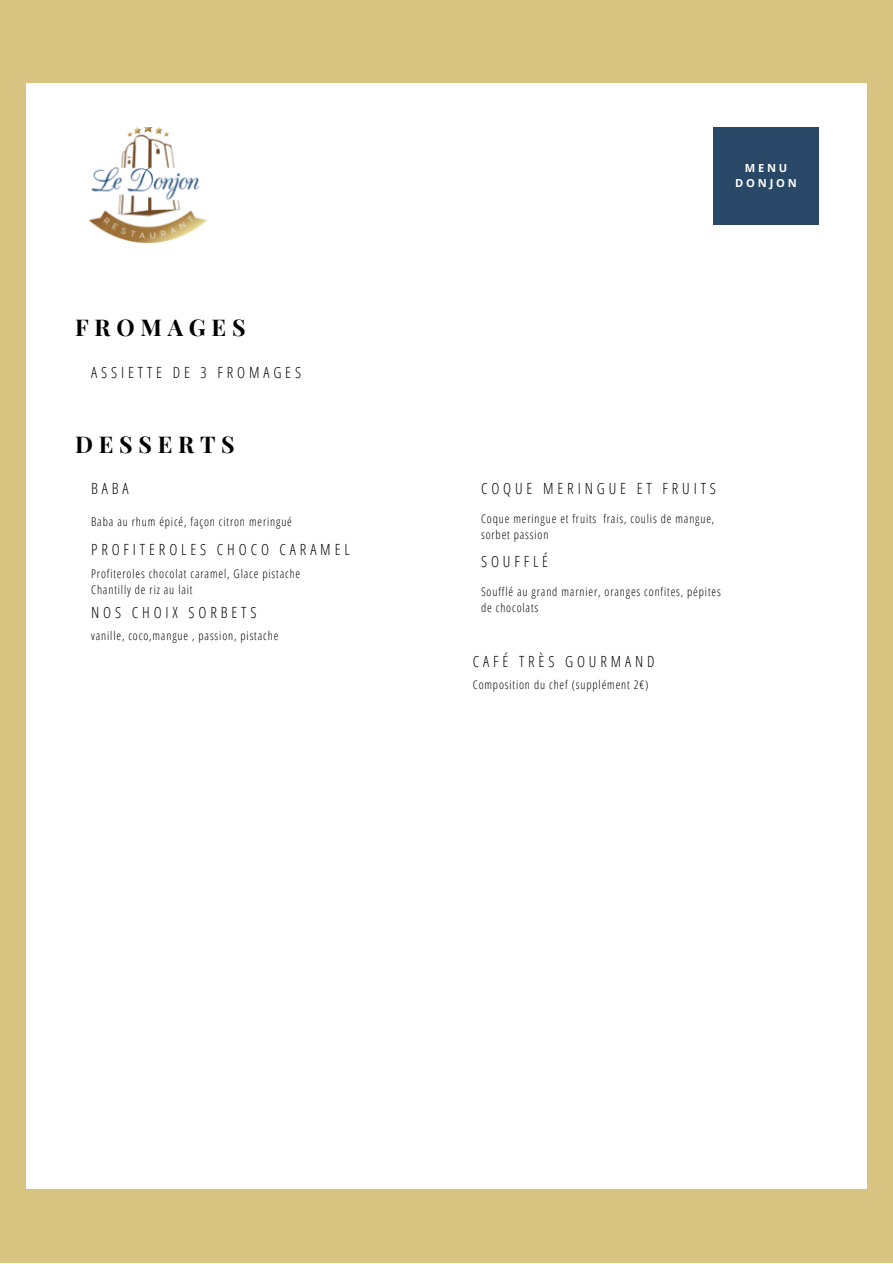
<style>
.page{position:relative;width:893px;height:1264px;background:#fff}
.page>*{position:absolute;margin:0;border:0;box-sizing:border-box;transform-origin:0 0}
.t1{font:700 23.1px "Playfair Display";letter-spacing:.25em;color:#000}
.t2{font:300 15.45px "Open Sans Condensed";letter-spacing:.25em;color:#000}
.t3{font:300 12px/16px "Open Sans Condensed";letter-spacing:.07em;color:#000}
.t4{font:700 11.1px/14.9px "Open Sans";letter-spacing:.25em;color:#fff;text-align:center}
</style>
<div class="page">
<div style="left:0;top:0;width:892px;height:1262px;background:#d8c381"></div>
<div style="left:26px;top:83px;width:840px;height:1105px;background:#fff"></div>
<div style="left:713px;top:127px;width:105px;height:98px;background:#294766"></div>
<img style="left:89px;top:127px;width:117px;height:117px">
<p class="t1" style="left:75px;top:311px;width:172px">FROMAGES</p>
<p class="t2" style="left:91px;top:361px;width:211px">ASSIETTE DE 3 FROMAGES</p>
<p class="t1" style="left:75px;top:428px;width:161px">DESSERTS</p>
<p class="t2" style="left:91px;top:477px;width:39px">BABA</p>
<p class="t3" style="left:91px;top:513px;width:202px">Baba au rhum épicé, façon citron meringué</p>
<p class="t2" style="left:91px;top:539px;width:260px">PROFITEROLES CHOCO CARAMEL</p>
<p class="t3" style="left:91px;top:565px;width:211px">Profiteroles chocolat caramel, Glace pistache</p>
<p class="t3" style="left:91px;top:581px;width:103px">Chantilly de riz au lait</p>
<p class="t2" style="left:91px;top:601px;width:167px">NOS CHOIX SORBETS</p>
<p class="t3" style="left:91px;top:627px;width:189px">vanille, coco,mangue , passion, pistache</p>
<p class="t4" style="left:735px;top:161px;width:63px">MENU<br>DONJON</p>
<p class="t2" style="left:481px;top:477px;width:236px">COQUE MERINGUE ET FRUITS</p>
<p class="t3" style="left:481px;top:510px;width:235px">Coque meringue et fruits frais, coulis de mangue, sorbet passion</p>
<p class="t2" style="left:481px;top:550px;width:69px">SOUFFLÉ</p>
<p class="t3" style="left:481px;top:583px;width:241px">Soufflé au grand marnier, oranges confites, pépites de chocolats</p>
<p class="t2" style="left:473px;top:650px;width:183px">CAFÉ TRÈS GOURMAND</p>
<p class="t3" style="left:473px;top:676px;width:177px">Composition du chef (supplément 2€)</p>
</div>
